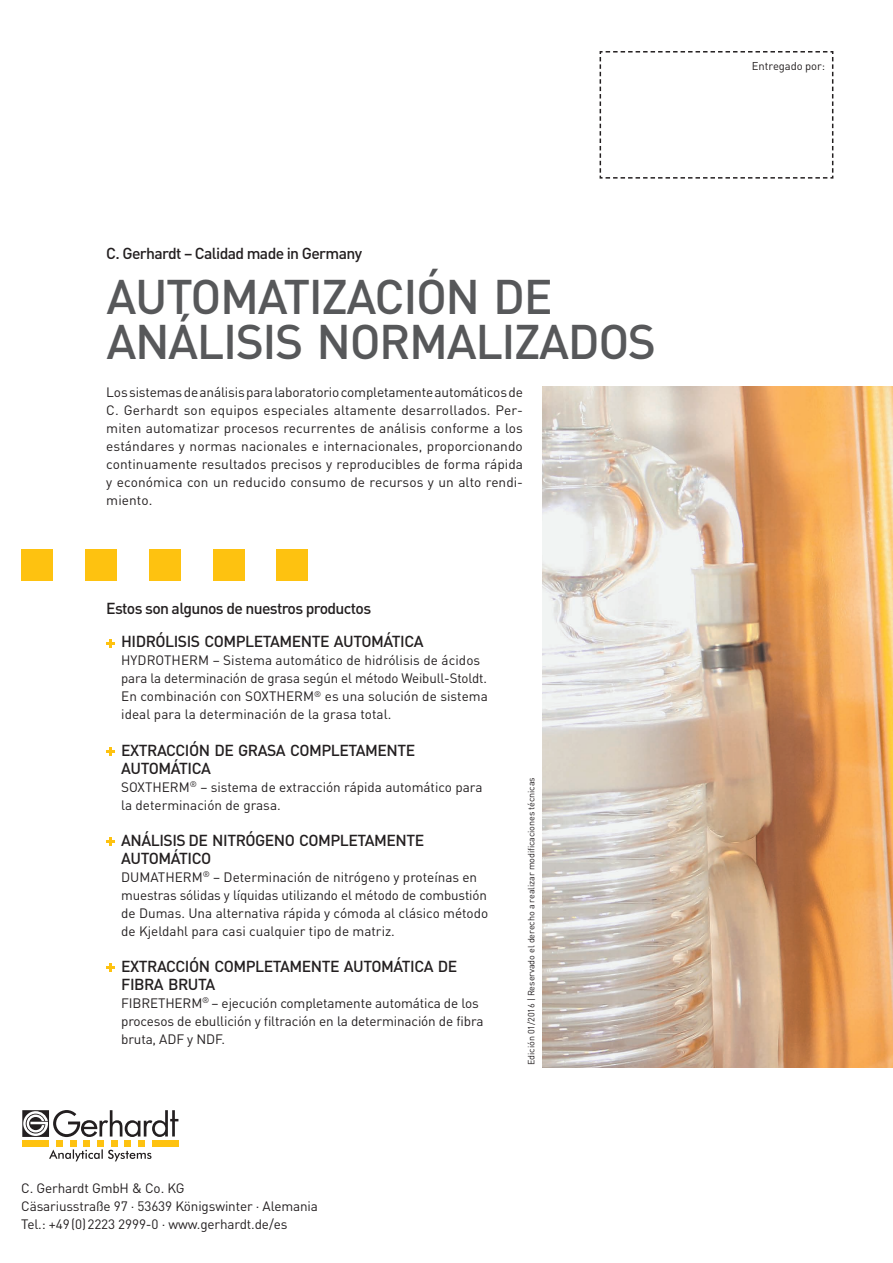
<style>
.page{position:relative;width:893px;height:1263px;background:#fff}
.page>*{position:absolute;margin:0;border:0;box-sizing:border-box;transform-origin:0 0}
.t1{font:500 48px/45px "DINOT";letter-spacing:-.03em;color:#57585a}
.t2{font:500 15.75px/18px "DINOT";letter-spacing:-.03em;color:#231f20}
.t3{font:13.5px/18px "DINOT";letter-spacing:-.005em;color:#231f20}
.t4{font:11.25px "DINOT";letter-spacing:-.01em;color:#231f20}
.t5{font:9px "DINOT";letter-spacing:-.01em;color:#231f20}
</style>
<div class="page">
<div style="left:21px;top:549px;width:32px;height:31px;background:#fec210"></div>
<div style="left:85px;top:549px;width:32px;height:31px;background:#fec210"></div>
<div style="left:149px;top:549px;width:32px;height:31px;background:#fec210"></div>
<div style="left:213px;top:549px;width:31px;height:31px;background:#fec210"></div>
<div style="left:276px;top:549px;width:32px;height:31px;background:#fec210"></div>
<svg style="left:22px;top:1110px;width:156px;height:27px"></svg>
<div style="left:56px;top:1140px;width:7px;height:7px;background:#fec210"></div>
<div style="left:70px;top:1140px;width:6px;height:7px;background:#fec210"></div>
<div style="left:83px;top:1140px;width:7px;height:7px;background:#fec210"></div>
<div style="left:97px;top:1140px;width:7px;height:7px;background:#fec210"></div>
<div style="left:111px;top:1140px;width:6px;height:7px;background:#fec210"></div>
<div style="left:124px;top:1140px;width:7px;height:7px;background:#fec210"></div>
<div style="left:138px;top:1140px;width:7px;height:7px;background:#fec210"></div>
<div style="left:152px;top:1140px;width:26px;height:7px;background:#fec210"></div>
<div style="left:22px;top:1140px;width:27px;height:7px;background:#fec210"></div>
<svg style="left:49px;top:1149px;width:102px;height:12px"></svg>
<svg style="left:599px;top:51px;width:235px;height:128px"></svg>
<img style="left:542px;top:387px;width:351px;height:680px">
<svg style="left:106px;top:639px;width:8px;height:8px"></svg>
<svg style="left:106px;top:747px;width:8px;height:8px"></svg>
<svg style="left:106px;top:837px;width:8px;height:8px"></svg>
<svg style="left:106px;top:963px;width:8px;height:8px"></svg>
<p class="t2" style="left:106px;top:244px;width:257px">C. Gerhardt – Calidad made in Germany</p>
<h1 class="t1" style="left:107px;top:273px;width:551px">AUTOMATIZACIÓN DE<br>ANÁLISIS NORMALIZADOS</h1>
<p class="t3" style="left:106px;top:383px;width:418px;text-align:justify">Los sistemas de análisis para laboratorio completamente automáticos de C. Gerhardt son equipos especiales altamente desarrollados. Per&shy;miten automatizar procesos recurrentes de análisis conforme a los estándares y normas nacionales e internacionales, proporcionando continuamente resultados precisos y reproducibles de forma rápida y económica con un reducido consumo de recursos y un alto rendi&shy;miento.</p>
<p class="t2" style="left:106px;top:599px;width:266px">Estos son algunos de nuestros productos</p>
<p class="t2" style="left:121px;top:632px;width:304px">HIDRÓLISIS COMPLETAMENTE AUTOMÁTICA</p>
<p class="t3" style="left:121px;top:651px;width:368px">HYDROTHERM – Sistema automático de hidrólisis de ácidos para la determinación de grasa según el método Weibull-Stoldt.<br>En combinación con SOXTHERM<sup>®</sup> es una solución de sistema ideal para la determinación de la grasa total.</p>
<p class="t2" style="left:121px;top:740px;width:296px">EXTRACCIÓN DE GRASA COMPLETAMENTE<br>AUTOMÁTICA</p>
<p class="t3" style="left:121px;top:777px;width:363px">SOXTHERM<sup>®</sup> – sistema de extracción rápida automático para la determinación de grasa.</p>
<p class="t2" style="left:121px;top:830px;width:305px">ANÁLISIS DE NITRÓGENO COMPLETAMENTE<br>AUTOMÁTICO</p>
<p class="t3" style="left:121px;top:867px;width:369px">DUMATHERM<sup>®</sup> – Determinación de nitrógeno y proteínas en muestras sólidas y líquidas utilizando el método de combustión de Dumas. Una alternativa rápida y cómoda al clásico método de Kjeldahl para casi cualquier tipo de matriz.</p>
<p class="t2" style="left:121px;top:956px;width:338px">EXTRACCIÓN COMPLETAMENTE AUTOMÁTICA DE<br>FIBRA BRUTA</p>
<p class="t3" style="left:121px;top:993px;width:364px">FIBRETHERM<sup>®</sup> – ejecución completamente automática de los procesos de ebullición y filtración en la determinación de fibra bruta, ADF y NDF.</p>
<p class="t5" style="left:526px;top:1065px;width:289px;rotate:-90deg">Edición 01/2016 | Reservado el derecho a realizar modificaciones técnicas</p>
<p class="t3" style="left:21px;top:1178px;width:298px">C. Gerhardt GmbH &amp; Co. KG<br>Cäsariusstraße 97 · 53639 Königswinter · Alemania<br>Tel.: +49(0)2223 2999-0 · www.gerhardt.de/es</p>
<p class="t4" style="left:752px;top:58px;width:75px">Entregado por:</p>
</div>
